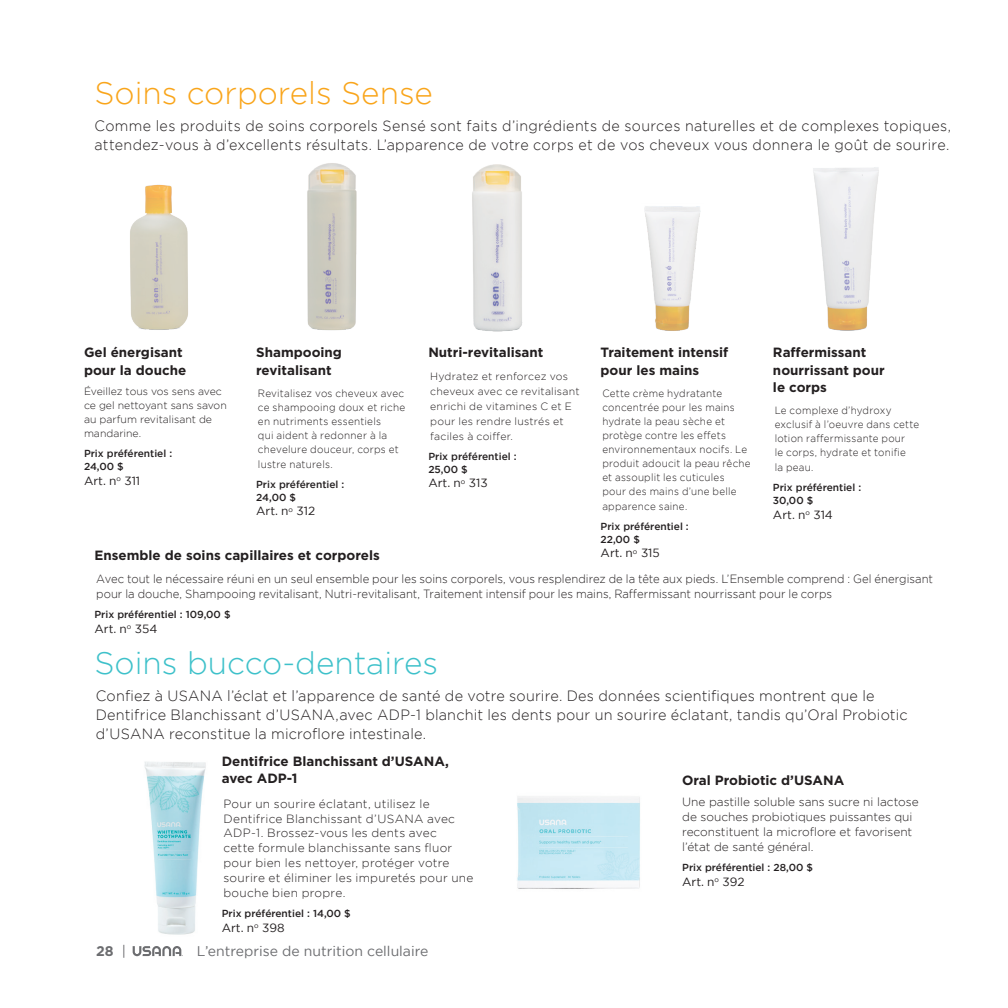
<style>
.page{position:relative;width:1008px;height:1008px;background:#fff}
.page>*{position:absolute;margin:0;border:0;box-sizing:border-box;transform-origin:0 0}
.t1{font:300 31.5px "Gotham";color:#3ec1ca}
.t2{font:300 31.5px "Gotham";color:#f9a51b}
.t3{font:300 14.88px/19.2px "Gotham";letter-spacing:.015em;color:#231f20}
.t4{font:300 14.88px/19.2px "Gotham";letter-spacing:.015em;color:#231f20;scale:.96 1}
.t5{font:14px "Gotham";color:#6c6d70}
.t6{font:700 14px "Gotham";color:#6c6d70}
.t7{font:700 13.47px/17.5px "Gotham";color:#231f20}
.t8{font:300 11.9px/14.9px "Gotham";letter-spacing:.005em;color:#231f20}
.t9{font:300 11.9px/14.9px "Gotham";letter-spacing:.005em;color:#231f20;scale:.95 1}
.t10{font:11.9px "Gotham";color:#231f20}
.t11{font:300 10.5px/14.2px "Gotham";letter-spacing:.02em;color:#231f20;scale:.94 1}
.t12{font:300 10.5px/14.2px "Gotham";letter-spacing:.02em;color:#231f20;scale:.95 1}
.t13{font:300 10.5px/14.9px "Gotham";letter-spacing:.02em;color:#231f20}
.t14{font:300 10.5px/14px "Gotham";color:#231f20}
.t15{font:500 10.15px/12.8px "Gotham";color:#231f20}
.s1{font-weight:400}
</style>
<div class="page">
<svg style="left:133px;top:946px;width:50px;height:10px"></svg>
<img style="left:144px;top:761px;width:62px;height:174px">
<img style="left:307px;top:163px;width:50px;height:168px">
<img style="left:813px;top:167px;width:66px;height:164px">
<img style="left:130px;top:184px;width:58px;height:146px">
<img style="left:644px;top:206px;width:57px;height:125px">
<img style="left:472px;top:164px;width:50px;height:168px">
<img style="left:517px;top:796px;width:123px;height:93px">
<h1 class="t2" style="left:94px;top:73px;width:340px">Soins corporels Sense</h1>
<p class="t4" style="left:94px;top:116px;width:894px">Comme les produits de soins corporels Sensé sont faits d’ingrédients de sources naturelles et de complexes topiques, attendez-vous à d’excellents résultats. L’apparence de votre corps et de vos cheveux vous donnera le goût de sourire.</p>
<p class="t7" style="left:84px;top:343px;width:104px;line-height:18px">Gel énergisant pour la douche</p>
<p class="t14" style="left:84px;top:384px;width:144px">Éveillez tous vos sens avec ce gel nettoyant sans savon au parfum revitalisant de mandarine.</p>
<p class="t15" style="left:84px;top:447px;width:90px">Prix préférentiel :<br>24,00 $</p>
<p class="t10" style="left:84px;top:473px;width:58px">Art. n<sup>o</sup> 311</p>
<p class="t7" style="left:601px;top:344px;width:129px">Traitement intensif pour les mains</p>
<p class="t11" style="left:602px;top:386px;width:159px">Cette crème hydratante concentrée pour les mains hydrate la peau sèche et protège contre les effets environnementaux nocifs. Le produit adoucit la peau rêche et assouplit les cuticules pour des mains d’une belle apparence saine.</p>
<p class="t15" style="left:601px;top:520px;width:90px">Prix préférentiel :<br>22,00 $</p>
<p class="t10" style="left:601px;top:546px;width:61px">Art. n<sup>o</sup> 315</p>
<p class="t7" style="left:773px;top:344px;width:113px">Raffermissant nourrissant pour le corps</p>
<p class="t11" style="left:775px;top:403px;width:155px">Le complexe d’hydroxy exclusif à l’oeuvre dans cette lotion raffermissante pour<br>le corps, hydrate et tonifie<br>la peau.</p>
<p class="t15" style="left:773px;top:481px;width:90px">Prix préférentiel :<br>30,00 $</p>
<p class="t10" style="left:773px;top:507px;width:61px">Art. n<sup>o</sup> 314</p>
<p class="t7" style="left:256px;top:344px;width:87px">Shampooing revitalisant</p>
<p class="t12" style="left:258px;top:386px;width:157px">Revitalisez vos cheveux avec ce shampooing doux et riche en nutriments essentiels<br>qui aident à redonner à la chevelure douceur, corps et lustre naturels.</p>
<p class="t15" style="left:256px;top:478px;width:90px">Prix préférentiel :<br>24,00 $</p>
<p class="t10" style="left:256px;top:504px;width:61px">Art. n<sup>o</sup> 312</p>
<p class="t7" style="left:428px;top:344px;width:117px">Nutri-revitalisant</p>
<p class="t13" style="left:430px;top:369px;width:151px">Hydratez et renforcez vos cheveux avec ce revitalisant enrichi de vitamines C et E pour les rendre lustrés et faciles à coiffer.</p>
<p class="t15" style="left:428px;top:450px;width:90px">Prix préférentiel :<br>25,00 $</p>
<p class="t10" style="left:428px;top:476px;width:61px">Art. n<sup>o</sup> 313</p>
<p class="t7" style="left:94px;top:547px;width:287px">Ensemble de soins capillaires et corporels</p>
<p class="t9" style="left:96px;top:571px;width:882px">Avec tout le nécessaire réuni en un seul ensemble pour les soins corporels, vous resplendirez de la tête aux pieds. L’Ensemble comprend : Gel énergisant pour la douche, Shampooing revitalisant, Nutri-revitalisant, Traitement intensif pour les mains, Raffermissant nourrissant pour le corps</p>
<p class="t15" style="left:94px;top:608px;width:138px">Prix préférentiel : 109,00 $</p>
<p class="t10" style="left:94px;top:621px;width:64px">Art. n<sup>o</sup> 354</p>
<h1 class="t1" style="left:94px;top:643px;width:345px">Soins bucco-dentaires</h1>
<p class="t3" style="left:96px;top:686px;width:814px">Confiez à USANA l’éclat et l’apparence de santé de votre sourire. Des données scientifiques montrent que le<br>Dentifrice Blanchissant d’USANA,avec ADP-1 blanchit les dents pour un sourire éclatant, tandis qu’Oral Probiotic d’USANA reconstitue la microflore intestinale.</p>
<p class="t7" style="left:222px;top:752px;width:229px">Dentifrice Blanchissant d’USANA, avec ADP-1</p>
<p class="t8" style="left:224px;top:796px;width:251px">Pour un sourire éclatant, utilisez le Dentifrice Blanchissant d’USANA avec ADP-1. Brossez-vous les dents avec<br>cette formule blanchissante sans fluor pour bien les nettoyer, protéger votre sourire et éliminer les impuretés pour une bouche bien propre.</p>
<p class="t15" style="left:222px;top:907px;width:131px">Prix préférentiel : 14,00 $</p>
<p class="t10" style="left:222px;top:920px;width:64px">Art. n<sup>o</sup> 398</p>
<p class="t6" style="left:96px;top:942px;width:31px">28 <span class="s1">|</span></p>
<p class="t5" style="left:197px;top:942px;width:233px">L’entreprise de nutrition cellulaire</p>
<p class="t7" style="left:682px;top:771px;width:164px">Oral Probiotic d’USANA</p>
<p class="t8" style="left:682px;top:794px;width:238px">Une pastille soluble sans sucre ni lactose de souches probiotiques puissantes qui reconstituent la microflore et favorisent l’état de santé général.</p>
<p class="t15" style="left:682px;top:861px;width:132px">Prix préférentiel : 28,00 $</p>
<p class="t10" style="left:682px;top:874px;width:64px">Art. n<sup>o</sup> 392</p>
</div>
